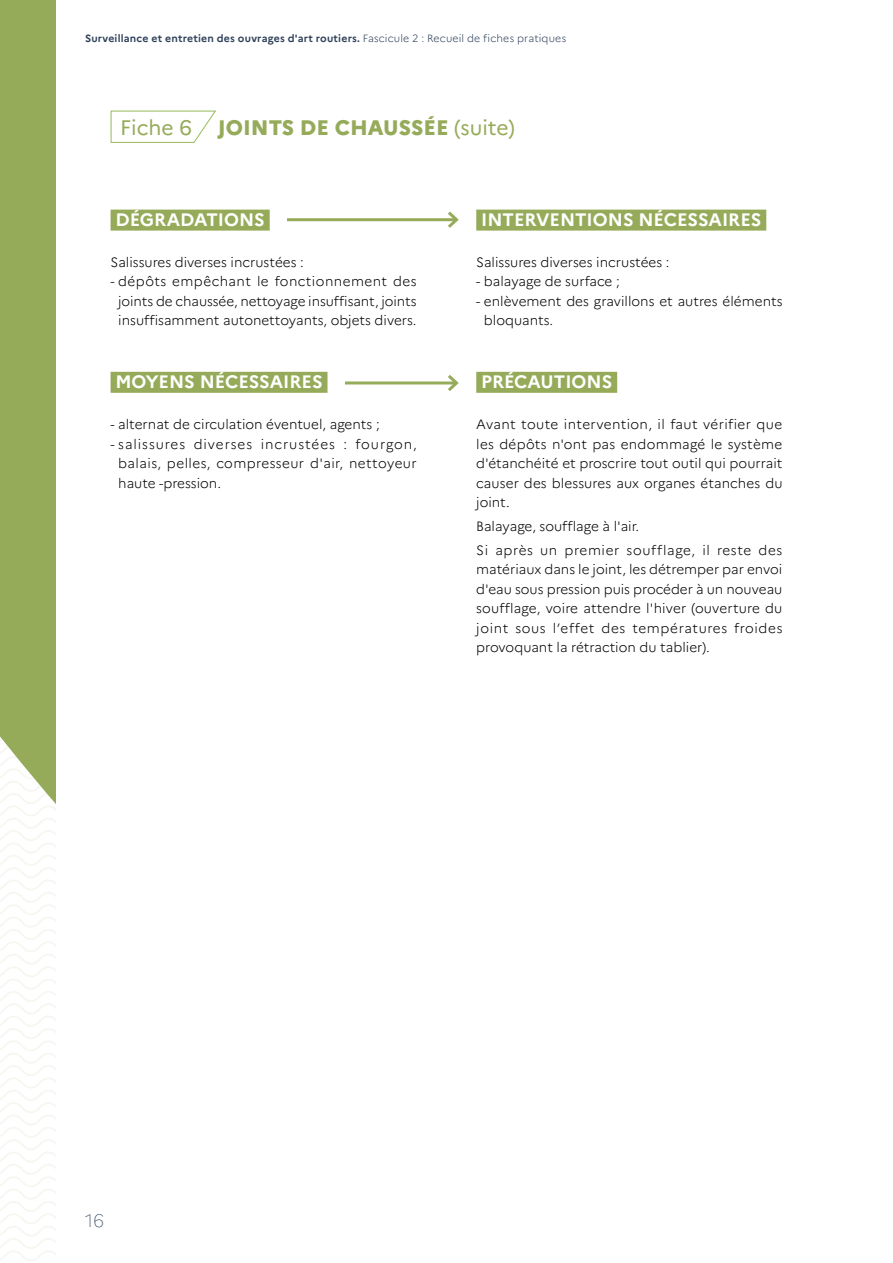
<style>
.page{position:relative;width:893px;height:1263px;background:#fff}
.page>*{position:absolute;margin:0;border:0;box-sizing:border-box;transform-origin:0 0}
.t1{font:800 21px "Marianne";color:#96ab5a}
.t2{font:700 18px "Marianne";color:#fff}
.t3{font:100 18px "Marianne";color:#2f415a}
.t4{font:300 13.5px/19.5px "Marianne";color:#000;text-align:justify}
.t5{font:300 13.5px/23.7px "Marianne";letter-spacing:.04em;color:#000}
.t6{font:700 10.5px "Marianne";letter-spacing:.02em;color:#2f415a}
.s1{font-weight:300}
.s2{font-weight:400}
</style>
<div class="page">
<svg style="left:0;top:0;width:55px;height:1261px"></svg>
<svg style="left:110px;top:110px;width:106px;height:33px"></svg>
<div style="left:111px;top:210px;width:159px;height:21px;background:#96ab5a"></div>
<div style="left:111px;top:372px;width:216px;height:21px;background:#96ab5a"></div>
<div style="left:476px;top:210px;width:290px;height:21px;background:#96ab5a"></div>
<div style="left:476px;top:372px;width:141px;height:21px;background:#96ab5a"></div>
<hr style="left:287px;top:218px;width:169px;height:3px;background:#96ab5a">
<svg style="left:445px;top:211px;width:14px;height:17px"></svg>
<hr style="left:345px;top:381px;width:111px;height:3px;background:#96ab5a">
<svg style="left:445px;top:375px;width:14px;height:16px"></svg>
<p class="t6" style="left:85px;top:32px;width:483px">Surveillance et entretien des ouvrages d'art routiers. <span class="s1">Fascicule 2 : Recueil de fiches pratiques</span></p>
<h1 class="t1" style="left:120px;top:115px;width:396px"><span class="s2">Fiche 6</span> JOINTS DE CHAUSSÉE <span class="s2">(suite)</span></h1>
<h2 class="t2" style="left:115px;top:209px;width:151px">DÉGRADATIONS</h2>
<p class="t4" style="left:111px;top:252px;width:195px">Salissures diverses incrustées :</p>
<p class="t4" style="left:111px;top:272px;width:308px;text-align:center">- dépôts empêchant le fonctionnement des joints de chaussée, nettoyage insuffisant, joints insuffisamment autonettoyants, objets divers.</p>
<h2 class="t2" style="left:115px;top:371px;width:209px">MOYENS NÉCESSAIRES</h2>
<p class="t4" style="left:111px;top:414px;width:271px">- alternat de circulation éventuel, agents ;</p>
<p class="t4" style="left:118px;top:434px;width:300px;text-indent:-8px">- salissures diverses incrustées : fourgon, balais, pelles, compresseur d'air, nettoyeur haute -pression.</p>
<h2 class="t2" style="left:481px;top:209px;width:282px">INTERVENTIONS NÉCESSAIRES</h2>
<p class="t4" style="left:476px;top:252px;width:195px">Salissures diverses incrustées :</p>
<p class="t4" style="left:476px;top:272px;width:145px">- balayage de surface ;</p>
<p class="t4" style="left:484px;top:291px;width:300px;text-indent:-8px">- enlèvement des gravillons et autres éléments bloquants.</p>
<h2 class="t2" style="left:481px;top:371px;width:133px">PRÉCAUTIONS</h2>
<p class="t4" style="left:476px;top:414px;width:308px">Avant toute intervention, il faut vérifier que les dépôts n'ont pas endommagé le système d'étanchéité et proscrire tout outil qui pourrait causer des blessures aux organes étanches du joint.</p>
<p class="t5" style="left:476px;top:514px;width:308px">Balayage, soufflage à l'air.<br>Si après un premier soufflage, il reste des</p>
<p class="t4" style="left:476px;top:559px;width:308px">matériaux dans le joint, les détremper par envoi d'eau sous pression puis procéder à un nouveau soufflage, voire attendre l'hiver (ouverture du joint sous l’effet des températures froides provoquant la rétraction du tablier).</p>
<h2 class="t3" style="left:85px;top:1210px;width:21px">16</h2>
</div>
